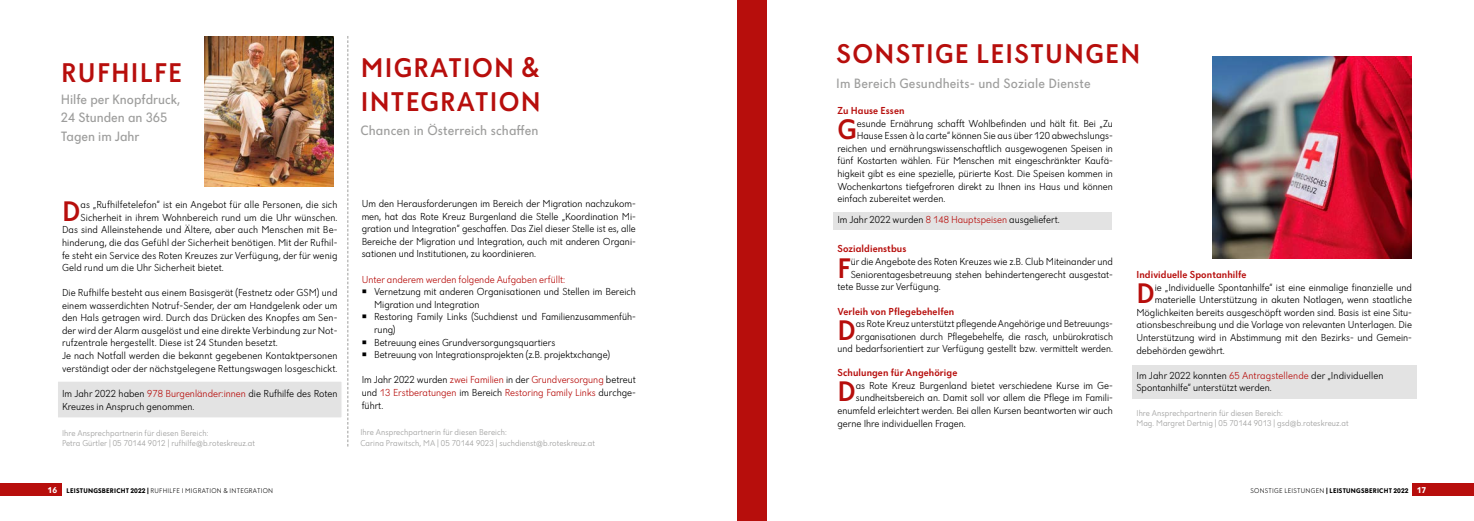
<style>
.page{position:relative;width:1474px;height:521px;background:#fff}
.page>*{position:absolute;margin:0;border:0;box-sizing:border-box;transform-origin:0 0}
.t1{font:500 29.31px "Dunant";color:#b70e0c}
.t2{font:500 28px/33.6px "Dunant";letter-spacing:.045em;color:#b70e0c}
.t3{font:14px/18.4px "Dunant";letter-spacing:.01em;color:#9d9d9c}
.t4{font:300 10.5px/12.6px "Dunant";color:#000}
.t5{font:300 10.5px/12.6px "Dunant";color:#b70e0c;text-align:justify}
.t6{font:500 10.5px "Dunant";letter-spacing:.01em;color:#b70e0c}
.t7{font:300 8.75px/10.5px "Dunant";letter-spacing:.01em;color:#9d9d9c}
.t8{font:300 7px "Dunant";letter-spacing:.035em;color:#000}
.t9{font:700 7px "Dunant";letter-spacing:.035em;color:#000}
.s1{color:#b70e0c}
.s2{font-family:"Dunant Signs";font-weight:400}
.s3{color:#000}
.s4{font-weight:700;font-size:8.75px;color:#fff}
.s5{font-weight:700}
.s6{font-weight:300}
.s7{font-size:8.75px;color:#fff}
</style>
<div class="page">
<div style="left:1411px;top:484px;width:62px;height:12px;background:#b70e0c"></div>
<div style="left:0;top:484px;width:62px;height:12px;background:#b70e0c"></div>
<div style="left:737px;top:0;width:29px;height:521px;background:#b70e0c"></div>
<div style="left:57px;top:381px;width:285px;height:37px;background:#e3e3e3;border:1px solid #fff"></div>
<div style="left:1132px;top:365px;width:284px;height:33px;background:#e3e3e3"></div>
<div style="left:833px;top:211px;width:278px;height:18px;background:#e3e3e3"></div>
<img style="left:1212px;top:57px;width:199px;height:201px">
<img style="left:205px;top:36px;width:128px;height:151px">
<svg style="left:347px;top:36px;width:1px;height:410px"></svg>
<h2 class="t2" style="left:61px;top:56px;width:122px">RUFHILFE</h2>
<h3 class="t3" style="left:61px;top:90px;width:121px">Hilfe per Knopfdruck,<br>24 Stunden an 365<br>Tagen im Jahr</h3>
<h1 class="t1" style="left:62px;top:194px;width:20px">D</h1>
<p class="t4" style="left:81px;top:198px;width:258px">as „Rufhilfetelefon“ ist ein Angebot für alle Personen, die sich</p>
<p class="t4" style="left:81px;top:211px;width:258px">Sicherheit in ihrem Wohnbereich rund um die Uhr wünschen.</p>
<p class="t4" style="left:62px;top:224px;width:277px">Das sind Alleinstehende und Ältere, aber auch Menschen mit Be-</p>
<p class="t4" style="left:62px;top:236px;width:277px">hinderung, die das Gefühl der Sicherheit benötigen. Mit der Rufhil-</p>
<p class="t4" style="left:62px;top:249px;width:277px">fe steht ein Service des Roten Kreuzes zur Verfügung, der für wenig</p>
<p class="t4" style="left:62px;top:261px;width:163px">Geld rund um die Uhr Sicherheit bietet.</p>
<p class="t4" style="left:62px;top:286px;width:277px">Die Rufhilfe besteht aus einem Basisgerät (Festnetz oder GSM) und einem wasserdichten Notruf-Sender, der am Handgelenk oder um den Hals getragen wird. Durch das Drücken des Knopfes am Sen&shy;der wird der Alarm ausgelöst und eine direkte Verbindung zur Not&shy;rufzentrale hergestellt. Diese ist 24 Stunden besetzt.<br>Je nach Notfall werden die bekannt gegebenen Kontaktpersonen verständigt oder der nächstgelegene Rettungswagen losgeschickt.</p>
<p class="t4" style="left:62px;top:387px;width:277px">Im Jahr 2022 haben <span class="s1">978 Burgenländer:innen</span> die Rufhilfe des Roten<br>Kreuzes in Anspruch genommen.</p>
<p class="t7" style="left:62px;top:428px;width:194px">Ihre Ansprechpartnerin für diesen Bereich:<br>Petra Gürtler | 05 70144 9012 | rufhilfe@b.roteskreuz.at</p>
<h2 class="t2" style="left:361px;top:51px;width:182px">MIGRATION &amp;<br>INTEGRATION</h2>
<h3 class="t3" style="left:360px;top:121px;width:180px">Chancen in Österreich schaffen</h3>
<p class="t4" style="left:362px;top:197px;width:276px;text-align:justify">Um den Herausforderungen im Bereich der Migration nachzukom&shy;men, hat das Rote Kreuz Burgenland die Stelle „Koordination Mi&shy;gration und Integration“ geschaffen. Das Ziel dieser Stelle ist es, alle Bereiche der Migration und Integration, auch mit anderen Organi&shy;sationen und Institutionen, zu koordinieren.</p>
<p class="t5" style="left:362px;top:273px;width:205px">Unter anderem werden folgende Aufgaben erfüllt:</p>
<p class="t4" style="left:362px;top:285px;width:276px"><span class="s2">B</span> Vernetzung mit anderen Organisationen und Stellen im Bereich</p>
<p class="t4" style="left:374px;top:298px;width:107px">Migration und Integration</p>
<p class="t4" style="left:362px;top:311px;width:276px"><span class="s2">B</span> Restoring Family Links (Suchdienst und Familienzusammenfüh-</p>
<p class="t4" style="left:374px;top:323px;width:23px">rung)</p>
<p class="t4" style="left:362px;top:336px;width:195px"><span class="s2">B</span> Betreuung eines Grundversorgungsquartiers</p>
<p class="t4" style="left:362px;top:348px;width:250px"><span class="s2">B</span> Betreuung von Integrationsprojekten (z.B. projektxchange)</p>
<p class="t5" style="left:362px;top:374px;width:276px"><span class="s3">Im Jahr 2022 wurden</span> zwei Familien <span class="s3">in der</span> Grundversorgung <span class="s3">betreut und</span> 13 Erstberatungen <span class="s3">im Bereich</span> Restoring Family Links <span class="s3">durchge&shy;führt.</span></p>
<p class="t7" style="left:360px;top:427px;width:236px">Ihre Ansprechpartnerin für diesen Bereich:<br>Carina Prawitsch, MA | 05 70144 9023 | suchdienst@b.roteskreuz.at</p>
<h2 class="t2" style="left:836px;top:37px;width:305px">SONSTIGE LEISTUNGEN</h2>
<h3 class="t3" style="left:836px;top:74px;width:256px">Im Bereich Gesundheits- und Soziale Dienste</h3>
<p class="t6" style="left:837px;top:104px;width:68px">Zu Hause Essen</p>
<h1 class="t1" style="left:837px;top:113px;width:21px">G</h1>
<p class="t4" style="left:856px;top:117px;width:258px">esunde Ernährung schafft Wohlbefinden und hält fit. Bei „Zu</p>
<p class="t4" style="left:856px;top:129px;width:258px">Hause Essen à la carte“ können Sie aus über 120 abwechslungs-</p>
<p class="t4" style="left:837px;top:142px;width:277px">reichen und ernährungswissenschaftlich ausgewogenen Speisen in</p>
<p class="t4" style="left:837px;top:155px;width:277px">fünf Kostarten wählen. Für Menschen mit eingeschränkter Kaufä-</p>
<p class="t4" style="left:837px;top:167px;width:277px">higkeit gibt es eine spezielle, pürierte Kost. Die Speisen kommen in</p>
<p class="t4" style="left:837px;top:180px;width:277px">Wochenkartons tiefgefroren direkt zu Ihnen ins Haus und können</p>
<p class="t4" style="left:837px;top:192px;width:109px">einfach zubereitet werden.</p>
<p class="t4" style="left:837px;top:214px;width:224px">Im Jahr 2022 wurden <span class="s1">8 148 Hauptspeisen</span> ausgeliefert.</p>
<p class="t6" style="left:837px;top:243px;width:70px">Sozialdienstbus</p>
<h1 class="t1" style="left:837px;top:251px;width:15px">F</h1>
<p class="t4" style="left:850px;top:255px;width:264px">ür die Angebote des Roten Kreuzes wie z.B. Club Miteinander und</p>
<p class="t4" style="left:850px;top:268px;width:264px">Seniorentagesbetreuung stehen behindertengerecht ausgestat-</p>
<p class="t4" style="left:837px;top:280px;width:105px">tete Busse zur Verfügung.</p>
<p class="t6" style="left:837px;top:305px;width:118px">Verleih von Pflegebehelfen</p>
<h1 class="t1" style="left:837px;top:314px;width:20px">D</h1>
<p class="t4" style="left:837px;top:317px;width:277px;text-align:right">as Rote Kreuz unterstützt pflegende Angehörige und Betreuungs&shy;organisationen durch Pflegebehelfe, die rasch, unbürokratisch<br>und bedarfsorientiert zur Verfügung gestellt bzw. vermittelt werden.</p>
<p class="t6" style="left:837px;top:367px;width:121px">Schulungen für Angehörige</p>
<h1 class="t1" style="left:837px;top:375px;width:20px">D</h1>
<p class="t4" style="left:855px;top:379px;width:259px">as Rote Kreuz Burgenland bietet verschiedene Kurse im Ge-</p>
<p class="t4" style="left:855px;top:392px;width:259px">sundheitsbereich an. Damit soll vor allem die Pflege im Famili-</p>
<p class="t4" style="left:837px;top:404px;width:277px">enumfeld erleichtert werden. Bei allen Kursen beantworten wir auch</p>
<p class="t4" style="left:837px;top:417px;width:130px">gerne Ihre individuellen Fragen.</p>
<p class="t6" style="left:1136px;top:268px;width:111px">Individuelle Spontanhilfe</p>
<h1 class="t1" style="left:1136px;top:277px;width:20px">D</h1>
<p class="t4" style="left:1154px;top:281px;width:259px">ie „Individuelle Spontanhilfe“ ist eine einmalige finanzielle und</p>
<p class="t4" style="left:1154px;top:293px;width:259px">materielle Unterstützung in akuten Notlagen, wenn staatliche</p>
<p class="t4" style="left:1136px;top:306px;width:277px">Möglichkeiten bereits ausgeschöpft worden sind. Basis ist eine Situ-</p>
<p class="t4" style="left:1136px;top:319px;width:277px">ationsbeschreibung und die Vorlage von relevanten Unterlagen. Die</p>
<p class="t4" style="left:1136px;top:331px;width:277px">Unterstützung wird in Abstimmung mit den Bezirks- und Gemein-</p>
<p class="t4" style="left:1136px;top:344px;width:90px">debehörden gewährt.</p>
<p class="t4" style="left:1136px;top:369px;width:249px">Im Jahr 2022 konnten <span class="s1">65 Antragstellende</span> der „Individuellen<br>Spontanhilfe“ unterstützt werden.</p>
<p class="t7" style="left:1136px;top:407px;width:214px">Ihre Ansprechpartnerin für diesen Bereich:<br>Mag. Margret Dertnig | 05 70144 9013 | gsd@b.roteskreuz.at</p>
<p class="t8" style="left:48px;top:486px;width:227px"><span class="s4">16</span> <span class="s5">LEISTUNGSBERICHT 2022 |</span> RUFHILFE I MIGRATION &amp; INTEGRATION</p>
<p class="t9" style="left:1250px;top:486px;width:177px"><span class="s6">SONSTIGE LEISTUNGEN</span> | LEISTUNGSBERICHT 2022 <span class="s7">17</span></p>
</div>
